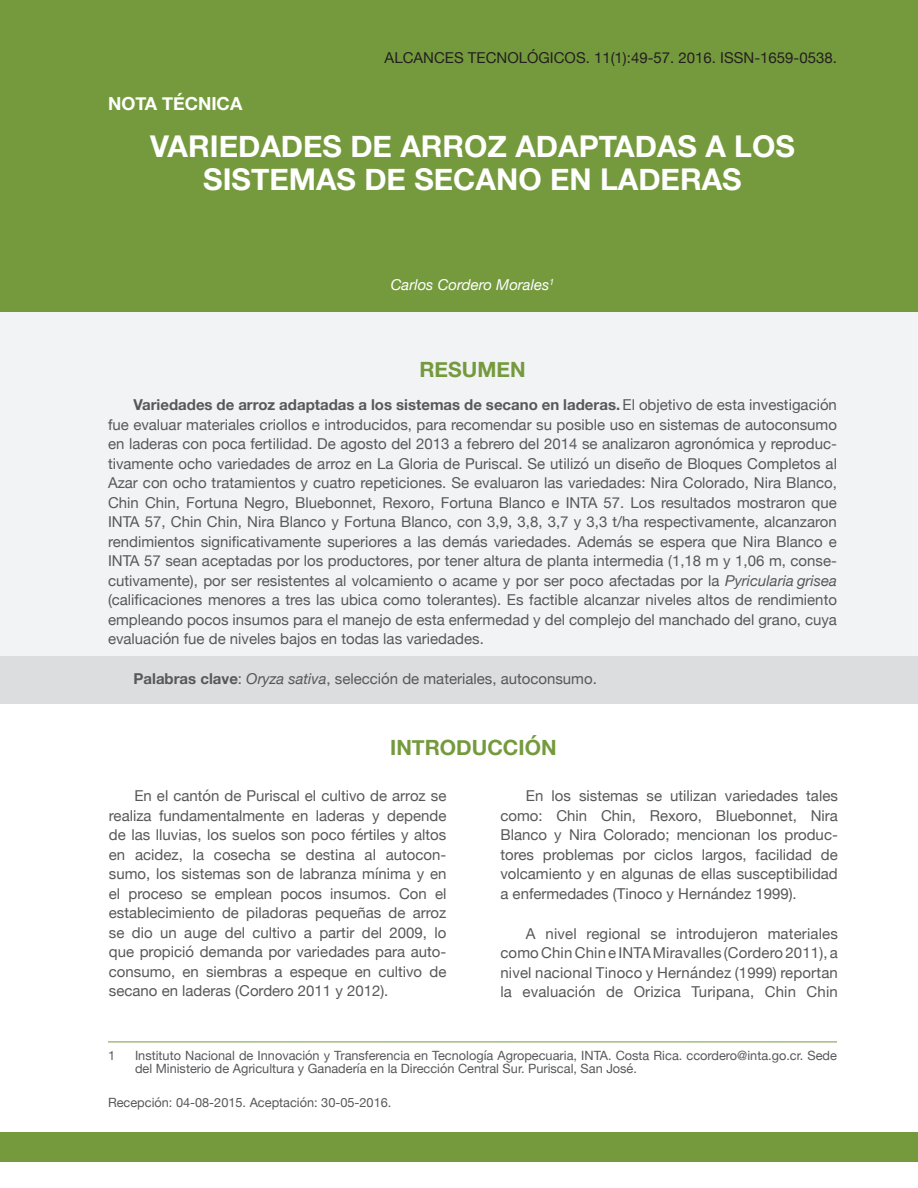
<style>
.page{position:relative;width:918px;height:1188px;background:#fff}
.page>*{position:absolute;margin:0;border:0;box-sizing:border-box;transform-origin:0 0}
.t1{font:700 30px/33px "Helvetica Neue";color:#fff;text-align:center}
.t2{font:700 21px "Helvetica Neue";color:#759a3d}
.t3{font:700 18px "Helvetica Neue";color:#fff}
.t4{font:15px/19.5px "Helvetica Neue";color:#57585a;text-align:justify}
.t5{font:15px "Helvetica Neue";color:#231f20}
.t6{font:italic 15px "Helvetica Neue";color:#fff}
.t7{font:12.75px/13.5px "Helvetica Neue";color:#57585a}
.s1{font-weight:700}
.s2{font-style:italic}
</style>
<div class="page">
<div style="left:0;top:0;width:918px;height:312px;background:#759a3d"></div>
<div style="left:0;top:312px;width:918px;height:359px;background:#f2f3f4"></div>
<div style="left:0;top:657px;width:918px;height:47px;background:#dcdddf"></div>
<div style="left:0;top:1132px;width:918px;height:30px;background:#759a3d"></div>
<hr style="left:108px;top:1042px;width:729px;height:1px;background:#759a3d">
<p class="t5" style="left:385px;top:47px;width:454px">ALCANCES TECNOLÓGICOS. 11(1):49-57. 2016. ISSN-1659-0538.</p>
<p class="t3" style="left:108px;top:90px;width:136px">NOTA TÉCNICA</p>
<h1 class="t1" style="left:150px;top:130px;width:646px">VARIEDADES DE ARROZ ADAPTADAS A LOS<br>SISTEMAS DE SECANO EN LADERAS</h1>
<p class="t6" style="left:391px;top:274px;width:165px">Carlos Cordero Morales<sup>1</sup></p>
<h2 class="t2" style="left:419px;top:353px;width:108px">RESUMEN</h2>
<p class="t4" style="left:108px;top:396px;width:731px;text-indent:26px"><span class="s1">Variedades de arroz adaptadas a los sistemas de secano en laderas.</span> El objetivo de esta investigación fue evaluar materiales criollos e introducidos, para recomendar su posible uso en sistemas de autoconsumo en laderas con poca fertilidad. De agosto del 2013 a febrero del 2014 se analizaron agronómica y reproduc&shy;tivamente ocho variedades de arroz en La Gloria de Puriscal. Se utilizó un diseño de Bloques Completos al Azar con ocho tratamientos y cuatro repeticiones. Se evaluaron las variedades: Nira Colorado, Nira Blanco, Chin Chin, Fortuna Negro, Bluebonnet, Rexoro, Fortuna Blanco e INTA 57. Los resultados mostraron que INTA 57, Chin Chin, Nira Blanco y Fortuna Blanco, con 3,9, 3,8, 3,7 y 3,3 t/ha respectivamente, alcanzaron rendimientos significativamente superiores a las demás variedades. Además se espera que Nira Blanco e INTA 57 sean aceptadas por los productores, por tener altura de planta intermedia (1,18 m y 1,06 m, conse&shy;cutivamente), por ser resistentes al volcamiento o acame y por ser poco afectadas por la <span class="s2">Pyricularia grisea </span>(calificaciones menores a tres las ubica como tolerantes). Es factible alcanzar niveles altos de rendimiento empleando pocos insumos para el manejo de esta enfermedad y del complejo del manchado del grano, cuya evaluación fue de niveles bajos en todas las variedades.</p>
<p class="t4" style="left:134px;top:670px;width:465px"><span class="s1">Palabras clave</span>: <span class="s2">Oryza sativa</span>, selección de materiales, autoconsumo.</p>
<h2 class="t2" style="left:390px;top:731px;width:168px">INTRODUCCIÓN</h2>
<p class="t4" style="left:109px;top:787px;width:339px;text-indent:26px">En el cantón de Puriscal el cultivo de arroz se realiza fundamentalmente en laderas y depende de las lluvias, los suelos son poco fértiles y altos en acidez, la cosecha se destina al autocon&shy;sumo, los sistemas son de labranza mínima y en el proceso se emplean pocos insumos. Con el establecimiento de piladoras pequeñas de arroz se dio un auge del cultivo a partir del 2009, lo que propició demanda por variedades para auto&shy;consumo, en siembras a espeque en cultivo de secano en laderas (Cordero 2011 y 2012).</p>
<p class="t4" style="left:500px;top:787px;width:339px;text-indent:26px">En los sistemas se utilizan variedades tales como: Chin Chin, Rexoro, Bluebonnet, Nira Blanco y Nira Colorado; mencionan los produc&shy;tores problemas por ciclos largos, facilidad de volcamiento y en algunas de ellas susceptibilidad a enfermedades (Tinoco y Hernández 1999).</p>
<p class="t4" style="left:500px;top:924px;width:339px;text-indent:26px">A nivel regional se introdujeron materiales como Chin Chin e INTA Miravalles (Cordero 2011), a nivel nacional Tinoco y Hernández (1999) reportan la evaluación de Orizica Turipana, Chin Chin</p>
<p class="t7" style="left:108px;top:1049px;width:9px">1</p>
<p class="t7" style="left:135px;top:1049px;width:704px">Instituto Nacional de Innovación y Transferencia en Tecnología Agropecuaria, INTA. Costa Rica. ccordero@inta.go.cr. Sede del Ministerio de Agricultura y Ganadería en la Dirección Central Sur. Puriscal, San José.</p>
<p class="t7" style="left:108px;top:1096px;width:285px">Recepción: 04-08-2015. Aceptación: 30-05-2016.</p>
</div>
